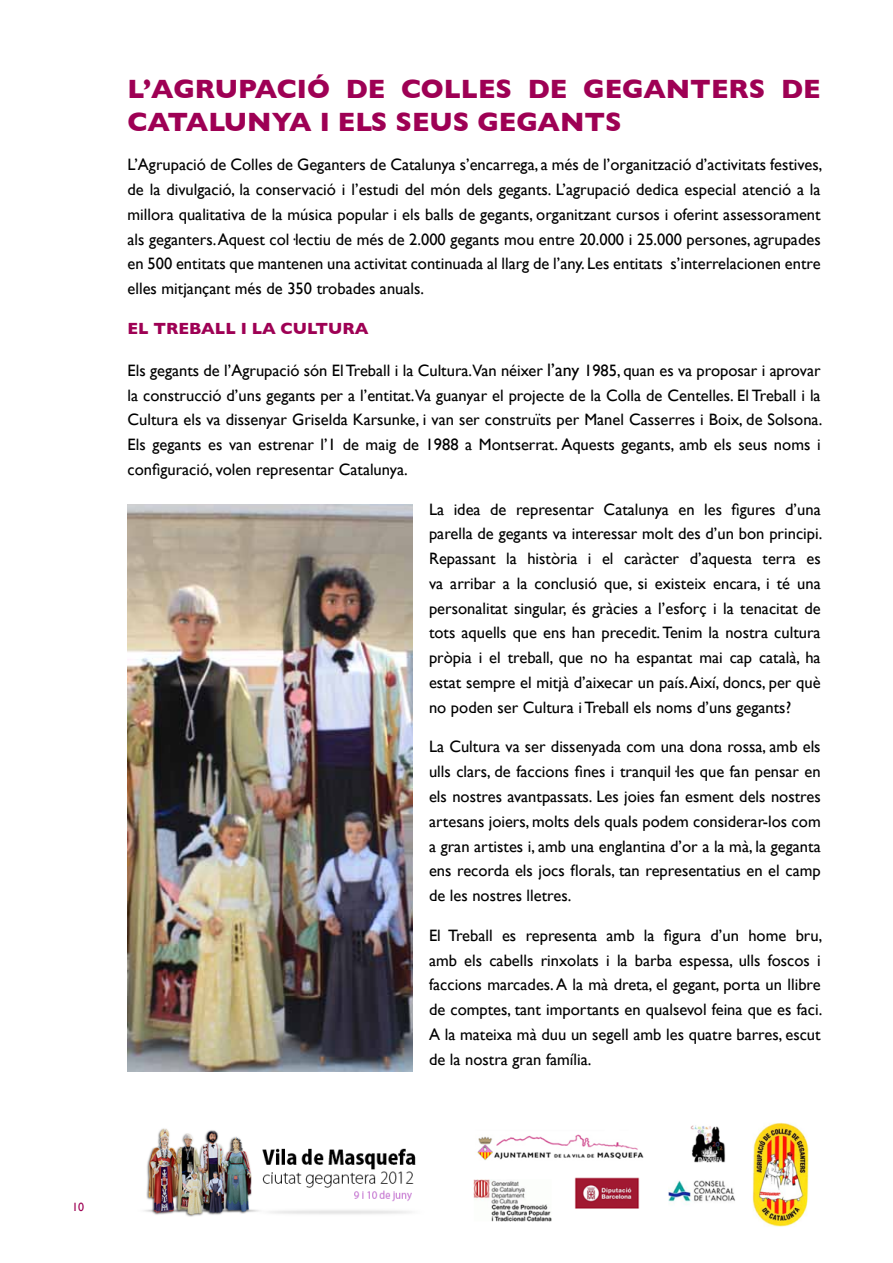
<style>
.page{position:relative;width:893px;height:1263px;background:#fff}
.page>*{position:absolute;margin:0;border:0;box-sizing:border-box;transform-origin:0 0}
.t1{font:700 27px/32.4px "Gill Sans";color:#9e0054}
.t2{font:16.5px/24.8px "Gill Sans";color:#000;text-align:justify}
.t3{font:700 16.5px "Gill Sans";color:#9e0054}
.t4{font:12px "Gill Sans";color:#9e0054}
.s1{font-size:18px}
</style>
<div class="page">
<img style="left:144px;top:1122px;width:665px;height:105px">
<img style="left:128px;top:504px;width:284px;height:567px">
<h1 class="t1" style="left:128px;top:73px;width:695px">L’AGRUPACIÓ DE COLLES DE GEGANTERS DE<br>CATALUNYA I ELS SEUS GEGANTS</h1>
<p class="t2" style="left:128px;top:152px;width:696px">L’Agrupació de Colles de Geganters de Catalunya s’encarrega, a més de l’organització d’activitats festives, de la divulgació, la conservació i l’estudi del món dels gegants. L’agrupació dedica especial atenció a la millora qualitativa de la música popular i els balls de gegants, organitzant cursos i oferint assessorament als geganters. Aquest col·lectiu de més de 2.000 gegants mou entre 20.000 i 25.000 persones, agrupades en 500 entitats que mantenen una activitat continuada al llarg de l’any. Les entitats s’interrelacionen entre elles mitjançant més de 350 trobades anuals.</p>
<p class="t3" style="left:128px;top:319px;width:242px">EL TREBALL I LA CULTURA</p>
<p class="t2" style="left:128px;top:358px;width:696px">Els gegants de l’Agrupació són El Treball i la Cultura.Van néixer <span class="s1">l’any</span> 1985, quan es va proposar i aprovar la construcció d’uns gegants per a l’entitat.Va guanyar el projecte de la Colla de Centelles. El Treball i la Cultura els va dissenyar Griselda Karsunke, i van ser construïts per Manel Casserres i Boix, de Solsona.<br>Els gegants es van estrenar l’1 de maig de 1988 a Montserrat. Aquests gegants, amb els seus noms i configuració, volen representar Catalunya.</p>
<p class="t2" style="left:429px;top:497px;width:395px">La idea de representar Catalunya en les figures d’una parella de gegants va interessar molt des d’un bon principi.<br>Repassant la història i el caràcter d’aquesta terra es va arribar a la conclusió que, si existeix encara, i té una personalitat singular, és gràcies a l’esforç i la tenacitat de tots aquells que ens han precedit. Tenim la nostra cultura pròpia i el treball, que no ha espantat mai cap català, ha estat sempre el mitjà d’aixecar un país. Així, doncs, per què no poden ser Cultura i Treball els noms d’uns gegants?</p>
<p class="t2" style="left:429px;top:734px;width:393px">La Cultura va ser dissenyada com una dona rossa, amb els ulls clars, de faccions fines i tranquil·les que fan pensar en els nostres avantpassats. Les joies fan esment dels nostres artesans joiers, molts dels quals podem considerar-los com a gran artistes i, amb una englantina d’or a la mà, la geganta ens recorda els jocs florals, tan representatius en el camp de les nostres lletres.</p>
<p class="t2" style="left:429px;top:923px;width:395px">El Treball es representa amb la figura d’un home bru, amb els cabells rinxolats i la barba espessa, ulls foscos i faccions marcades. A la mà dreta, el gegant, porta un llibre de comptes, tant importants en qualsevol feina que es faci.<br>A la mateixa mà duu un segell amb les quatre barres, escut de la nostra gran família.</p>
<p class="t4" style="left:72px;top:1200px;width:13px">10</p>
</div>
